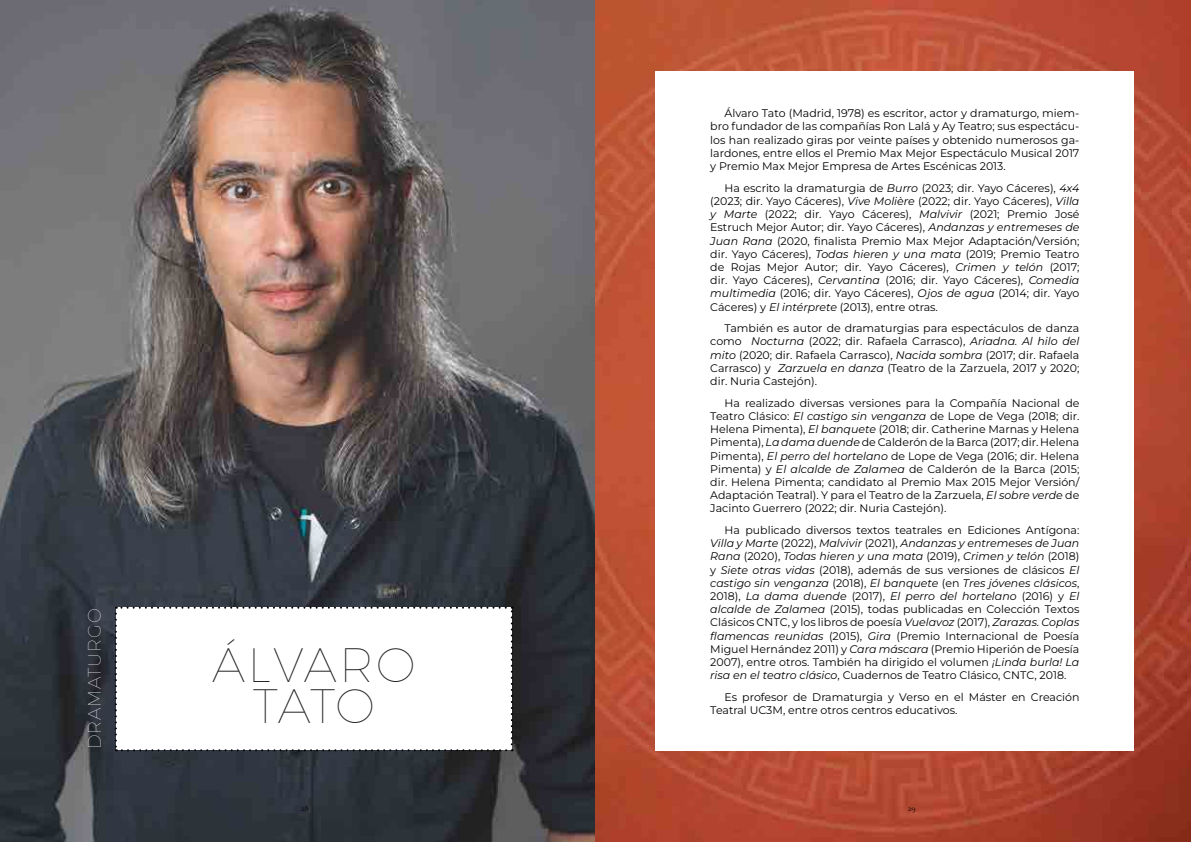
<style>
.page{position:relative;width:1191px;height:842px;background:#fff}
.page>*{position:absolute;margin:0;border:0;box-sizing:border-box;transform-origin:0 0}
.t1{font:100 48px/41px "Montserrat";letter-spacing:.03em;color:#222;text-align:center}
.t2{font:100 18px "Montserrat";letter-spacing:.05em;color:#fff}
.t3{font:11px/13.2px "Montserrat";color:#000;text-align:justify}
.t4{font:9px "Cormorant Garamond";color:#020203}
.s1{font-weight:100;font-style:italic}
</style>
<div class="page">
<img style="left:0;top:0;width:1191px;height:842px">
<svg style="left:115px;top:607px;width:398px;height:144px"></svg>
<div style="left:655px;top:71px;width:479px;height:680px;background:#fff"></div>
<h2 class="t2" style="left:81px;top:749px;width:142px;rotate:-90deg">DRAMATURGO</h2>
<h1 class="t1" style="left:212px;top:643px;width:205px">ÁLVARO<br>TATO</h1>
<p class="t4" style="left:301px;top:803px;width:10px">28</p>
<p class="t3" style="left:710px;top:106px;width:371px;text-indent:14px">Álvaro Tato (Madrid, 1978) es escritor, actor y dramaturgo, miem&shy;bro fundador de las compañías Ron Lalá y Ay Teatro; sus espectácu&shy;los han realizado giras por veinte países y obtenido numerosos ga&shy;lardones, entre ellos el Premio Max Mejor Espectáculo Musical 2017 y Premio Max Mejor Empresa de Artes Escénicas 2013.</p>
<p class="t3" style="left:710px;top:181px;width:371px;text-indent:14px">Ha escrito la dramaturgia de <span class="s1">Burro</span> (2023; dir. Yayo Cáceres), <span class="s1">4x4 </span>(2023; dir. Yayo Cáceres), <span class="s1">Vive Molière</span> (2022; dir. Yayo Cáceres), <span class="s1">Villa y Marte</span> (2022; dir. Yayo Cáceres), <span class="s1">Malvivir</span> (2021; Premio José Estruch Mejor Autor; dir. Yayo Cáceres), <span class="s1">Andanzas y entremeses de Juan Rana</span> (2020, finalista Premio Max Mejor Adaptación/Versión; dir. Yayo Cáceres), <span class="s1">Todas hieren y una mata</span> (2019; Premio Teatro de Rojas Mejor Autor; dir. Yayo Cáceres), <span class="s1">Crimen y telón</span> (2017; dir. Yayo Cáceres), <span class="s1">Cervantina</span> (2016; dir. Yayo Cáceres), <span class="s1">Comedia multimedia</span> (2016; dir. Yayo Cáceres), <span class="s1">Ojos de agua</span> (2014; dir. Yayo Cáceres) y <span class="s1">El intérprete</span> (2013), entre otras.</p>
<p class="t3" style="left:710px;top:321px;width:370px;text-indent:14px">También es autor de dramaturgias para espectáculos de danza como <span class="s1">Nocturna</span> (2022; dir. Rafaela Carrasco), <span class="s1">Ariadna. Al hilo del mito</span> (2020; dir. Rafaela Carrasco), <span class="s1">Nacida sombra</span> (2017; dir. Rafaela Carrasco) y <span class="s1">Zarzuela en danza</span> (Teatro de la Zarzuela, 2017 y 2020; dir. Nuria Castejón).</p>
<p class="t3" style="left:710px;top:396px;width:371px;text-indent:14px">Ha realizado diversas versiones para la Compañía Nacional de Teatro Clásico: <span class="s1">El castigo sin venganza</span> de Lope de Vega (2018; dir.<br>Helena Pimenta), <span class="s1">El banquete</span> (2018; dir. Catherine Marnas y Helena Pimenta), <span class="s1">La dama duende</span> de Calderón de la Barca (2017; dir. Helena Pimenta), <span class="s1">El perro del hortelano</span> de Lope de Vega (2016; dir. Helena Pimenta) y <span class="s1">El alcalde de Zalamea</span> de Calderón de la Barca (2015; dir. Helena Pimenta; candidato al Premio Max 2015 Mejor Versión/ Adaptación Teatral). Y para el Teatro de la Zarzuela, <span class="s1">El sobre verde</span> de Jacinto Guerrero (2022; dir. Nuria Castejón).</p>
<p class="t3" style="left:710px;top:523px;width:370px;text-indent:14px">Ha publicado diversos textos teatrales en Ediciones Antígona:<br><span class="s1">Villa y Marte</span> (2022), <span class="s1">Malvivir</span> (2021), <span class="s1">Andanzas y entremeses de Juan Rana</span> (2020), <span class="s1">Todas hieren y una mata</span> (2019), <span class="s1">Crimen y telón</span> (2018) y <span class="s1">Siete otras vidas</span> (2018), además de sus versiones de clásicos <span class="s1">El castigo sin venganza</span> (2018), <span class="s1">El banquete</span> (en <span class="s1">Tres jóvenes clásicos</span>, 2018), <span class="s1">La dama duende</span> (2017), <span class="s1">El perro del hortelano</span> (2016) y <span class="s1">El alcalde de Zalamea</span> (2015), todas publicadas en Colección Textos Clásicos CNTC, y los libros de poesía <span class="s1">Vuelavoz</span> (2017), <span class="s1">Zarazas. Coplas flamencas reunidas</span> (2015), <span class="s1">Gira</span> (Premio Internacional de Poesía Miguel Hernández 2011) y <span class="s1">Cara máscara</span> (Premio Hiperión de Poesía 2007), entre otros. También ha dirigido el volumen <span class="s1">¡Linda burla! La risa en el teatro clásico</span>, Cuadernos de Teatro Clásico, CNTC, 2018.</p>
<p class="t3" style="left:710px;top:690px;width:371px;text-indent:14px">Es profesor de Dramaturgia y Verso en el Máster en Creación<br>Teatral UC3M, entre otros centros educativos.</p>
<p class="t4" style="left:908px;top:803px;width:9px">29</p>
</div>
